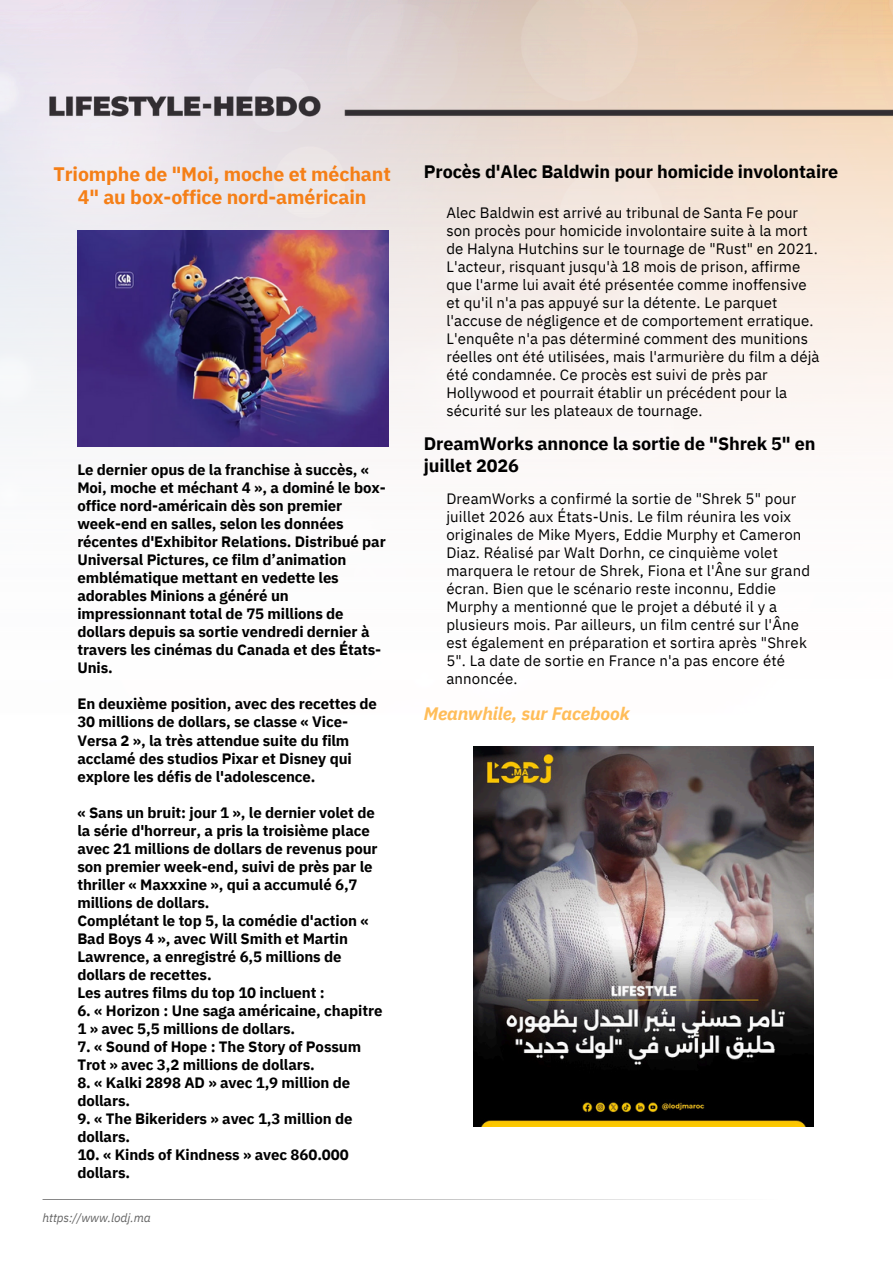
<style>
.page{position:relative;width:894px;height:1264px;background:#fff}
.page>*{position:absolute;margin:0;border:0;box-sizing:border-box;transform-origin:0 0}
.t1{font:700 19.5px/23.7px "IBM Plex Sans";letter-spacing:-.005em;color:#f57f17;text-align:center}
.t2{font:700 18px/21.9px "IBM Plex Sans";letter-spacing:-.005em;color:#000}
.t3{font:italic 700 18px "IBM Plex Sans";letter-spacing:-.005em;color:#ffbd59}
.t4{font:700 15px/18px "IBM Plex Sans";letter-spacing:-.005em;color:#000}
.t5{font:15px/18px "IBM Plex Sans";letter-spacing:.005em;color:#000}
.t6{font:italic 12px "IBM Plex Sans";letter-spacing:-.005em;color:#646464}
</style>
<div class="page">
<img style="left:0;top:0;width:892px;height:1200px">
<svg style="left:42px;top:161px;width:808px;height:1px"></svg>
<svg style="left:43px;top:1199px;width:807px;height:1px"></svg>
<img style="left:473px;top:746px;width:340px;height:380px">
<img style="left:77px;top:231px;width:311px;height:216px">
<h1 class="t1" style="left:54px;top:161px;width:338px">Triomphe de "Moi, moche et méchant<br>4" au box-office nord-américain</h1>
<p class="t4" style="left:77px;top:461px;width:310px">Le dernier opus de la franchise à succès, « Moi, moche et méchant 4 », a dominé le box&shy;office nord-américain dès son premier week-end en salles, selon les données récentes d'Exhibitor Relations. Distribué par Universal Pictures, ce film d’animation emblématique mettant en vedette les adorables Minions a généré un impressionnant total de 75 millions de dollars depuis sa sortie vendredi dernier à travers les cinémas du Canada et des États-Unis.</p>
<p class="t4" style="left:77px;top:695px;width:301px">En deuxième position, avec des recettes de 30 millions de dollars, se classe « Vice-Versa 2 », la très attendue suite du film acclamé des studios Pixar et Disney qui explore les défis de l'adolescence.</p>
<h1 class="t4" style="left:77px;top:803px;width:302px">« Sans un bruit: jour 1 », le dernier volet de la série d'horreur, a pris la troisième place avec 21 millions de dollars de revenus pour son premier week-end, suivi de près par le thriller « Maxxxine », qui a accumulé 6,7 millions de dollars.<br>Complétant le top 5, la comédie d'action « Bad Boys 4 », avec Will Smith et Martin Lawrence, a enregistré 6,5 millions de dollars de recettes.<br>Les autres films du top 10 incluent :</h1>
<h1 class="t4" style="left:77px;top:1001px;width:306px">6. « Horizon : Une saga américaine, chapitre<br>1 » avec 5,5 millions de dollars.</h1>
<h1 class="t4" style="left:77px;top:1037px;width:285px">7. « Sound of Hope : The Story of Possum<br>Trot » avec 3,2 millions de dollars.</h1>
<h1 class="t4" style="left:77px;top:1073px;width:274px">8. « Kalki 2898 AD » avec 1,9 million de dollars.</h1>
<h1 class="t4" style="left:77px;top:1109px;width:276px">9. « The Bikeriders » avec 1,3 million de dollars.</h1>
<h1 class="t4" style="left:77px;top:1145px;width:273px">10. « Kinds of Kindness » avec 860.000 dollars.</h1>
<p class="t6" style="left:43px;top:1209px;width:110px">https://www.lodj.ma</p>
<h1 class="t2" style="left:424px;top:160px;width:416px">Procès d'Alec Baldwin pour homicide involontaire</h1>
<h2 class="t5" style="left:446px;top:204px;width:374px">Alec Baldwin est arrivé au tribunal de Santa Fe pour son procès pour homicide involontaire suite à la mort de Halyna Hutchins sur le tournage de "Rust" en 2021.<br>L'acteur, risquant jusqu'à 18 mois de prison, affirme que l'arme lui avait été présentée comme inoffensive et qu'il n'a pas appuyé sur la détente. Le parquet l'accuse de négligence et de comportement erratique.<br>L'enquête n'a pas déterminé comment des munitions réelles ont été utilisées, mais l'armurière du film a déjà été condamnée. Ce procès est suivi de près par Hollywood et pourrait établir un précédent pour la sécurité sur les plateaux de tournage.</h2>
<h2 class="t2" style="left:424px;top:432px;width:393px">DreamWorks annonce la sortie de "Shrek 5" en juillet 2026</h2>
<h2 class="t5" style="left:446px;top:489px;width:365px">DreamWorks a confirmé la sortie de "Shrek 5" pour juillet 2026 aux États-Unis. Le film réunira les voix originales de Mike Myers, Eddie Murphy et Cameron Diaz. Réalisé par Walt Dorhn, ce cinquième volet marquera le retour de Shrek, Fiona et l'Âne sur grand écran. Bien que le scénario reste inconnu, Eddie Murphy a mentionné que le projet a débuté il y a plusieurs mois. Par ailleurs, un film centré sur l'Âne est également en préparation et sortira après "Shrek 5". La date de sortie en France n'a pas encore été annoncée.</h2>
<h3 class="t3" style="left:424px;top:701px;width:207px">Meanwhile, sur Facebook</h3>
</div>
